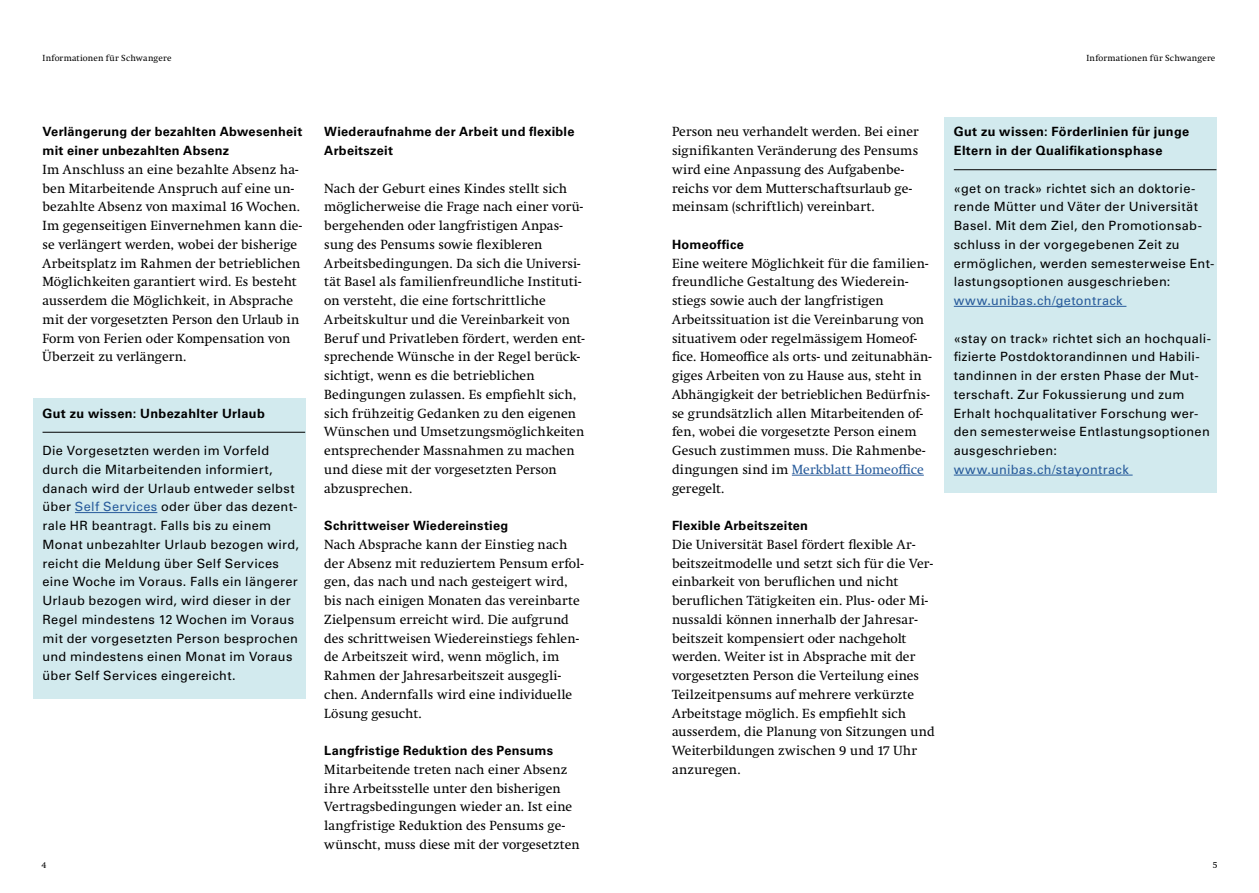
<style>
.page{position:relative;width:1259px;height:893px;background:#fff}
.page>*{position:absolute;margin:0;border:0;box-sizing:border-box;transform-origin:0 0}
.t1{font:13.5px/18.8px "Swift Neue LT Pro";letter-spacing:.01em;color:#000}
.t2{font:12.75px/18.8px "Univers LT Std";letter-spacing:.025em;color:#000}
.t3{font:700 12.75px/18.8px "Univers LT Std";letter-spacing:.025em;color:#000}
.t4{font:12.75px "Univers LT Std";letter-spacing:.03em;color:#275b9b}
.t5{font:9px "Swift Neue LT Pro";letter-spacing:.025em;color:#000}
.s1{color:#275b9b}
</style>
<div class="page">
<div style="left:33px;top:399px;width:272px;height:300px;background:#d2eaee"></div>
<div style="left:944px;top:118px;width:272px;height:375px;background:#d2eaee"></div>
<hr style="left:954px;top:169px;width:262px;height:1px;background:#000">
<hr style="left:954px;top:306px;width:172px;height:1px;background:#275b9b">
<hr style="left:954px;top:475px;width:178px;height:1px;background:#275b9b">
<hr style="left:43px;top:432px;width:262px;height:1px;background:#000">
<hr style="left:75px;top:512px;width:82px;height:1px;background:#275b9b">
<hr style="left:792px;top:475px;width:132px;height:1px;background:#275b9b">
<p class="t5" style="left:43px;top:53px;width:130px">Informationen für Schwangere</p>
<p class="t5" style="left:1086px;top:53px;width:130px">Informationen für Schwangere</p>
<p class="t3" style="left:43px;top:123px;width:261px">Verlängerung der bezahlten Abwesenheit mit einer unbezahlten Absenz</p>
<p class="t1" style="left:43px;top:160px;width:261px">Im Anschluss an eine bezahlte Absenz ha&shy;ben Mitarbeitende Anspruch auf eine un&shy;bezahlte Absenz von maximal 16 Wochen.<br>Im gegenseitigen Einvernehmen kann die&shy;se verlängert werden, wobei der bisherige Arbeitsplatz im Rahmen der betrieblichen Möglichkeiten garantiert wird. Es besteht ausserdem die Möglichkeit, in Absprache mit der vorgesetzten Person den Urlaub in Form von Ferien oder Kompensation von Überzeit zu verlängern.</p>
<p class="t3" style="left:43px;top:404px;width:224px">Gut zu wissen: Unbezahlter Urlaub</p>
<p class="t2" style="left:43px;top:441px;width:258px">Die Vorgesetzten werden im Vorfeld durch die Mitarbeitenden informiert, danach wird der Urlaub entweder selbst über <span class="s1">Self Services</span> oder über das dezent&shy;rale HR beantragt. Falls bis zu einem Monat unbezahlter Urlaub bezogen wird, reicht die Meldung über Self Services eine Woche im Voraus. Falls ein längerer Urlaub bezogen wird, wird dieser in der Regel mindestens 12 Wochen im Voraus mit der vorgesetzten Person besprochen und mindestens einen Monat im Voraus über Self Services eingereicht.</p>
<p class="t3" style="left:324px;top:123px;width:252px">Wiederaufnahme der Arbeit und flexible<br>Arbeitszeit</p>
<p class="t1" style="left:324px;top:179px;width:262px">Nach der Geburt eines Kindes stellt sich möglicherweise die Frage nach einer vorü&shy;bergehenden oder langfristigen Anpas&shy;sung des Pensums sowie flexibleren Arbeitsbedingungen. Da sich die Universi&shy;tät Basel als familienfreundliche Instituti&shy;on versteht, die eine fortschrittliche Arbeitskultur und die Vereinbarkeit von Beruf und Privatleben fördert, werden ent&shy;sprechende Wünsche in der Regel berück&shy;sichtigt, wenn es die betrieblichen Bedingungen zulassen. Es empfiehlt sich, sich frühzeitig Gedanken zu den eigenen Wünschen und Umsetzungsmöglichkeiten entsprechender Massnahmen zu machen und diese mit der vorgesetzten Person abzusprechen.</p>
<p class="t3" style="left:324px;top:516px;width:185px">Schrittweiser Wiedereinstieg</p>
<p class="t1" style="left:324px;top:535px;width:261px">Nach Absprache kann der Einstieg nach der Absenz mit reduziertem Pensum erfol&shy;gen, das nach und nach gesteigert wird, bis nach einigen Monaten das vereinbarte Zielpensum erreicht wird. Die aufgrund des schrittweisen Wiedereinstiegs fehlen&shy;de Arbeitszeit wird, wenn möglich, im Rahmen der Jahresarbeitszeit ausgegli&shy;chen. Andernfalls wird eine individuelle Lösung gesucht.</p>
<p class="t3" style="left:324px;top:741px;width:230px">Langfristige Reduktion des Pensums</p>
<p class="t1" style="left:324px;top:760px;width:257px">Mitarbeitende treten nach einer Absenz ihre Arbeitsstelle unter den bisherigen Vertragsbedingungen wieder an. Ist eine langfristige Reduktion des Pensums ge&shy;wünscht, muss diese mit der vorgesetzten</p>
<p class="t1" style="left:672px;top:122px;width:248px">Person neu verhandelt werden. Bei einer signifikanten Veränderung des Pensums wird eine Anpassung des Aufgabenbe&shy;reichs vor dem Mutterschaftsurlaub ge&shy;meinsam (schriftlich) vereinbart.</p>
<p class="t3" style="left:672px;top:235px;width:73px">Homeoffice</p>
<p class="t1" style="left:672px;top:254px;width:261px">Eine weitere Möglichkeit für die familien&shy;freundliche Gestaltung des Wiederein&shy;stiegs sowie auch der langfristigen Arbeitssituation ist die Vereinbarung von situativem oder regelmässigem Homeof&shy;fice. Homeoffice als orts- und zeitunabhän&shy;giges Arbeiten von zu Hause aus, steht in Abhängigkeit der betrieblichen Bedürfnis&shy;se grundsätzlich allen Mitarbeitenden of&shy;fen, wobei die vorgesetzte Person einem Gesuch zustimmen muss. Die Rahmenbe&shy;dingungen sind im <span class="s1">Merkblatt Homeoffice </span>geregelt.</p>
<p class="t3" style="left:672px;top:516px;width:138px">Flexible Arbeitszeiten</p>
<p class="t1" style="left:672px;top:535px;width:264px">Die Universität Basel fördert flexible Ar&shy;beitszeitmodelle und setzt sich für die Ver&shy;einbarkeit von beruflichen und nicht beruflichen Tätigkeiten ein. Plus- oder Mi&shy;nussaldi können innerhalb der Jahresar&shy;beitszeit kompensiert oder nachgeholt werden. Weiter ist in Absprache mit der vorgesetzten Person die Verteilung eines Teilzeitpensums auf mehrere verkürzte Arbeitstage möglich. Es empfiehlt sich ausserdem, die Planung von Sitzungen und Weiterbildungen zwischen 9 und 17 Uhr anzuregen.</p>
<p class="t3" style="left:954px;top:123px;width:237px">Gut zu wissen: Förderlinien für junge<br>Eltern in der Qualifikationsphase</p>
<p class="t2" style="left:954px;top:179px;width:262px">«get on track» richtet sich an doktorie&shy;rende Mütter und Väter der Universität Basel. Mit dem Ziel, den Promotionsab&shy;schluss in der vorgegebenen Zeit zu ermöglichen, werden semesterweise Ent&shy;lastungsoptionen ausgeschrieben:</p>
<p class="t4" style="left:954px;top:293px;width:170px">www.unibas.ch/getontrack</p>
<p class="t2" style="left:954px;top:329px;width:259px">«stay on track» richtet sich an hochquali&shy;fizierte Postdoktorandinnen und Habili&shy;tandinnen in der ersten Phase der Mut&shy;terschaft. Zur Fokussierung und zum Erhalt hochqualitativer Forschung wer&shy;den semesterweise Entlastungsoptionen ausgeschrieben:</p>
<p class="t4" style="left:954px;top:462px;width:176px">www.unibas.ch/stayontrack</p>
<p class="t5" style="left:41px;top:859px;width:6px">4</p>
<p class="t5" style="left:1212px;top:859px;width:6px">5</p>
</div>
